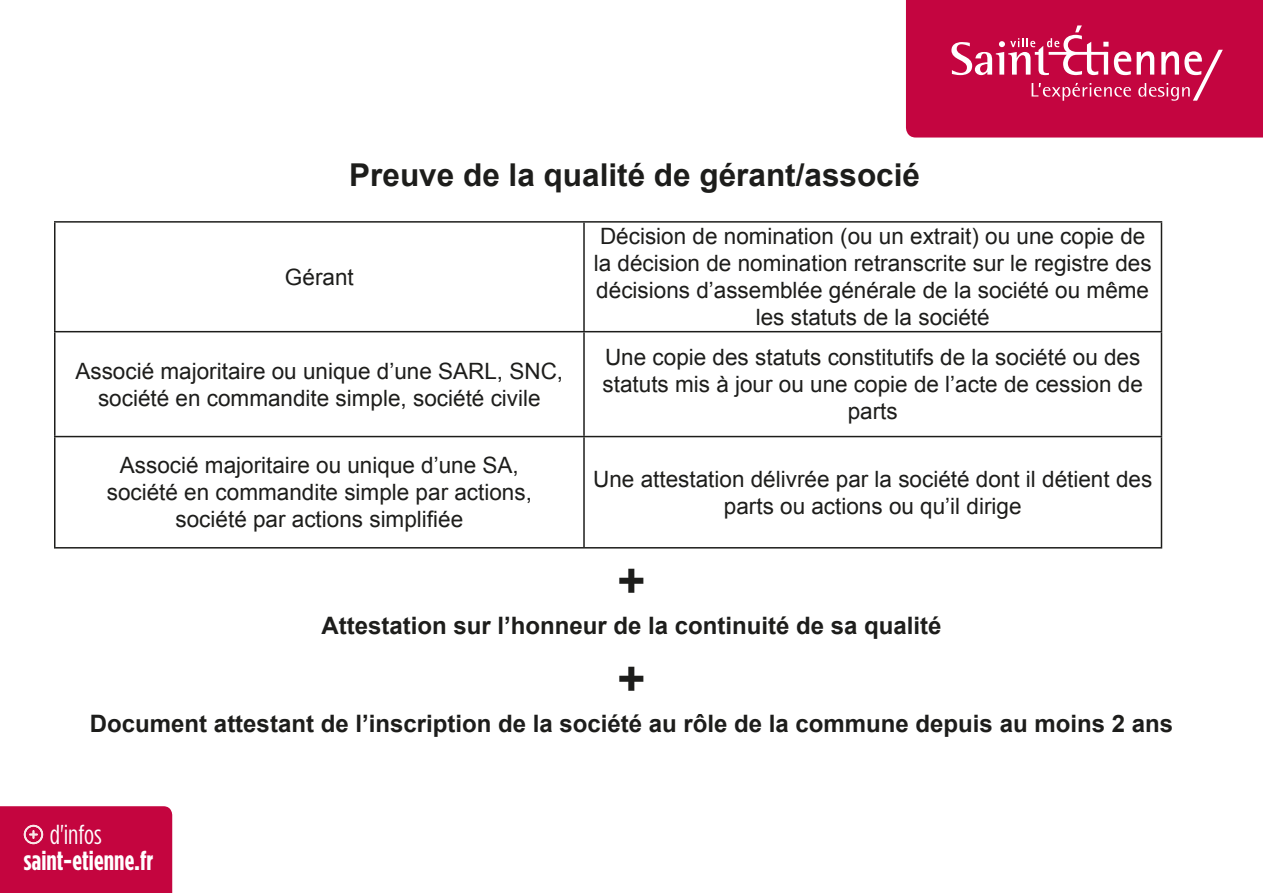
<style>
.page{position:relative;width:1263px;height:893px;background:#fff}
.page>*{position:absolute;margin:0;border:0;box-sizing:border-box;transform-origin:0 0}
.t1{font:700 48px "Arial";color:#1d1d1b}
.t2{font:700 31.5px "Arial";color:#1d1d1b}
.t3{font:700 27.3px "Gotham Condensed";letter-spacing:.005em;color:#fff}
.t4{font:27.3px "Gotham Condensed";color:#fff}
.t5{font:700 24px "Arial";color:#1d1d1b}
.t6{font:22.5px/27px "Arial";color:#1d1d1b;text-align:center}
</style>
<div class="page">
<div style="left:906px;top:0;width:357px;height:138px;background:#c40540"></div>
<svg style="left:1114px;top:51px;width:17px;height:24px"></svg>
<svg style="left:951px;top:25px;width:157px;height:50px"></svg>
<svg style="left:1031px;top:83px;width:100px;height:18px;background:#ce3363"></svg>
<svg style="left:1137px;top:50px;width:86px;height:51px"></svg>
<div style="left:0;top:806px;width:172px;height:87px;background:#c4053f"></div>
<hr style="left:54px;top:221px;width:530px;height:2px;background:#1d1d1b">
<hr style="left:54px;top:223px;width:2px;height:108px;background:#1d1d1b">
<hr style="left:584px;top:221px;width:578px;height:2px;background:#1d1d1b">
<hr style="left:583px;top:223px;width:2px;height:108px;background:#1d1d1b">
<hr style="left:1161px;top:223px;width:1px;height:108px;background:#1d1d1b">
<hr style="left:54px;top:331px;width:530px;height:1px;background:#1d1d1b">
<hr style="left:54px;top:332px;width:2px;height:104px;background:#1d1d1b">
<hr style="left:584px;top:331px;width:578px;height:1px;background:#1d1d1b">
<hr style="left:583px;top:332px;width:2px;height:104px;background:#1d1d1b">
<hr style="left:1161px;top:332px;width:1px;height:104px;background:#1d1d1b">
<hr style="left:54px;top:436px;width:530px;height:1px;background:#1d1d1b">
<hr style="left:54px;top:437px;width:2px;height:110px;background:#1d1d1b">
<hr style="left:584px;top:436px;width:578px;height:1px;background:#1d1d1b">
<hr style="left:583px;top:437px;width:2px;height:110px;background:#1d1d1b">
<hr style="left:1161px;top:437px;width:1px;height:110px;background:#1d1d1b">
<hr style="left:54px;top:547px;width:530px;height:2px;background:#1d1d1b">
<hr style="left:584px;top:547px;width:578px;height:2px;background:#1d1d1b">
<h2 class="t2" style="left:349px;top:154px;width:572px">Preuve de la qualité de gérant/associé</h2>
<p class="t6" style="left:285px;top:264px;width:70px">Gérant</p>
<p class="t6" style="left:75px;top:358px;width:489px">Associé majoritaire ou unique d’une SARL, SNC, société en commandite simple, société civile</p>
<p class="t6" style="left:107px;top:452px;width:427px">Associé majoritaire ou unique d’une SA, société en commandite simple par actions, société par actions simplifiée</p>
<p class="t6" style="left:594px;top:223px;width:559px">Décision de nomination (ou un extrait) ou une copie de la décision de nomination retranscrite sur le registre des décisions d’assemblée générale de la société ou même les statuts de la société</p>
<p class="t6" style="left:602px;top:344px;width:542px">Une copie des statuts constitutifs de la société ou des statuts mis à jour ou une copie de l’acte de cession de parts</p>
<p class="t6" style="left:593px;top:466px;width:561px">Une attestation délivrée par la société dont il détient des parts ou actions ou qu’il dirige</p>
<h1 class="t1" style="left:617px;top:550px;width:30px">+</h1>
<p class="t5" style="left:321px;top:610px;width:622px">Attestation sur l’honneur de la continuité de sa qualité</p>
<h1 class="t1" style="left:617px;top:648px;width:30px">+</h1>
<p class="t5" style="left:90px;top:708px;width:1084px">Document attestant de l’inscription de la société au rôle de la commune depuis au moins 2 ans</p>
<p class="t4" style="left:50px;top:819px;width:53px">d'infos</p>
<p class="t3" style="left:24px;top:845px;width:131px">saint-etienne.fr</p>
</div>
